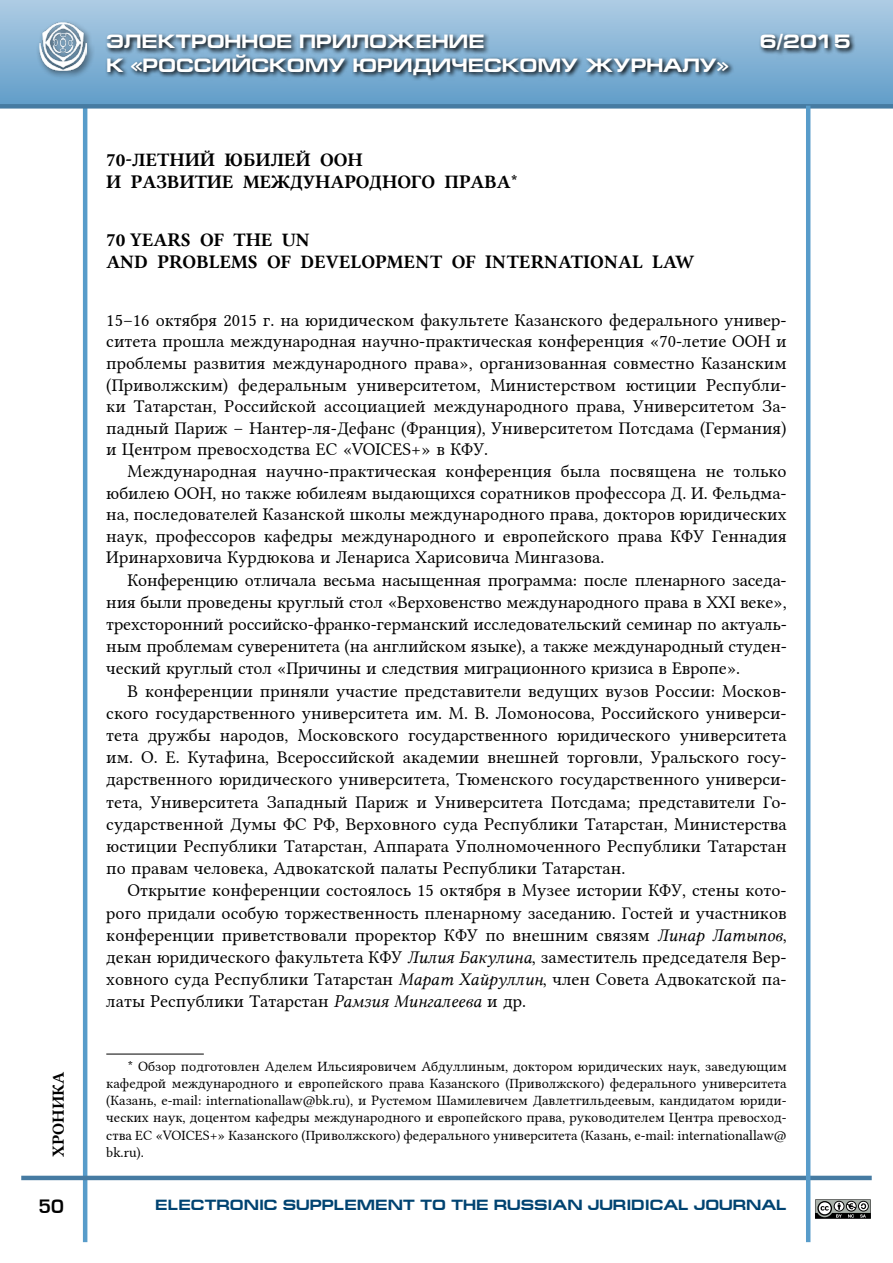
<style>
.page{position:relative;width:893px;height:1263px;background:#fff}
.page>*{position:absolute;margin:0;border:0;box-sizing:border-box;transform-origin:0 0}
.t1{font:700 19.5px "Europe Ext";color:#fff}
.t2{font:18.75px/22.2px "Lin Libertine B";letter-spacing:.005em;color:#000}
.t3{font:18px/22.2px "Lin Libertine";color:#000;text-align:justify}
.t4{font:18px "Europe Demi Normal";color:#000}
.t5{font:16.5px "Lin Libertine B";color:#000}
.t6{font:700 15px "Europe Ext";color:#004371}
.t7{font:14.25px/17.1px "Lin Libertine";color:#000;text-align:justify}
.s1{font-size:18px}
.s2{font-family:"Lin Libertine I"}
</style>
<div class="page">
<div style="left:0;top:0;width:893px;height:106px;background:linear-gradient(to bottom,#aecce4,#619dc9)"></div>
<hr style="left:83px;top:106px;width:4px;height:1136px;background:#589cca">
<hr style="left:21px;top:1176px;width:851px;height:4px;background:#467ba2">
<div style="left:0;top:104px;width:893px;height:5px;background:#467ba2"></div>
<div style="left:35px;top:19px;width:60px;height:60px;background:#000;opacity:.63"></div>
<img style="left:39px;top:23px;width:48px;height:47px">
<svg style="left:105px;top:31px;width:751px;height:50px;background:#6b90ab"></svg>
<hr style="left:806px;top:106px;width:4px;height:1136px;background:#589cca">
<svg style="left:815px;top:1199px;width:56px;height:20px"></svg>
<hr style="left:106px;top:1054px;width:98px;height:1px;background:#000">
<p class="t1" style="left:106px;top:31px;width:380px">ЭЛЕКТРОННОЕ ПРИЛОЖЕНИЕ</p>
<p class="t1" style="left:760px;top:31px;width:92px">6/2015</p>
<p class="t1" style="left:106px;top:54px;width:624px">К «РОССИЙСКОМУ ЮРИДИЧЕСКОМУ ЖУРНАЛУ»</p>
<p class="t2" style="left:106px;top:148px;width:413px">70-летний юбилей ООН<br>и развитие международного права<span class="s1">*</span></p>
<p class="t2" style="left:106px;top:228px;width:589px">70 YEARS OF THE UN<br>AND PROBLEMS OF DEVELOPMENT OF INTERNATIONAL LAW</p>
<p class="t5" style="left:47px;top:1157px;width:86px;rotate:-90deg">хроника</p>
<p class="t3" style="left:106px;top:307px;width:682px;line-height:21.6px">15–16 октября 2015 г. на юридическом факультете Казанского федерального универ&shy;ситета прошла международная научно-практическая конференция «70-летие ООН и проблемы развития международного права», организованная совместно Казанским (Приволжским) федеральным университетом, Министерством юстиции Республи&shy;ки Татарстан, Российской ассоциацией международного права, Университетом За&shy;падный Париж – Нантер-ля-Дефанс (Франция), Университетом Потсдама (Германия) и Центром превосходства ЕС «VOICES+» в КФУ.</p>
<p class="t3" style="left:106px;top:458px;width:682px;line-height:21.6px;text-indent:21px">Международная научно-практическая конференция была посвящена не только юбилею ООН, но также юбилеям выдающихся соратников профессора Д. И. Фельдма&shy;на, последователей Казанской школы международного права, докторов юридических наук, профессоров кафедры международного и европейского права КФУ Геннадия Иринарховича Курдюкова и Ленариса Харисовича Мингазова.</p>
<p class="t3" style="left:106px;top:567px;width:682px;text-indent:21px">Конференцию отличала весьма насыщенная программа: после пленарного заседа&shy;ния были проведены круглый стол «Верховенство международного права в XXI веке», трехсторонний российско-франко-германский исследовательский семинар по актуаль&shy;ным проблемам суверенитета (на английском языке), а также международный студен&shy;ческий круглый стол «Причины и следствия миграционного кризиса в Европе».</p>
<p class="t3" style="left:106px;top:678px;width:682px;text-indent:21px">В конференции приняли участие представители ведущих вузов России: Москов&shy;ского государственного университета им. М. В. Ломоносова, Российского универси&shy;тета дружбы народов, Московского государственного юридического университета им. О. Е. Кутафина, Всероссийской академии внешней торговли, Уральского госу&shy;дарственного юридического университета, Тюменского государственного универси&shy;тета, Университета Западный Париж и Университета Потсдама; представители Го&shy;сударственной Думы ФС РФ, Верховного суда Республики Татарстан, Министерства юстиции Республики Татарстан, Аппарата Уполномоченного Республики Татарстан по правам человека, Адвокатской палаты Республики Татарстан.</p>
<p class="t3" style="left:106px;top:877px;width:682px;text-indent:21px">Открытие конференции состоялось 15 октября в Музее истории КФУ, стены кото&shy;рого придали особую торжественность пленарному заседанию. Гостей и участников конференции приветствовали проректор КФУ по внешним связям <span class="s2">Линар Латыпов</span>, декан юридического факультета КФУ <span class="s2">Лилия Бакулина</span>, заместитель председателя Вер&shy;ховного суда Республики Татарстан <span class="s2">Марат Хайруллин</span>, член Совета Адвокатской па&shy;латы Республики Татарстан <span class="s2">Рамзия Мингалеева</span> и др.</p>
<p class="t7" style="left:106px;top:1056px;width:682px;text-indent:22px">* Обзор подготовлен Аделем Ильсияровичем Абдуллиным, доктором юридических наук, заведующим кафедрой международного и европейского права Казанского (Приволжского) федерального университета (Казань, e-mail: internationallaw@bk.ru), и Рустемом Шамилевичем Давлетгильдеевым, кандидатом юриди&shy;ческих наук, доцентом кафедры международного и европейского права, руководителем Центра превосход&shy;ства ЕС «VOICES+» Казанского (Приволжского) федерального университета (Казань, e-mail: internationallaw@ bk.ru).</p>
<p class="t4" style="left:38px;top:1196px;width:27px">50</p>
<p class="t6" style="left:155px;top:1196px;width:633px">ELECTRONIC SUPPLEMENT TO THE RUSSIAN JURIDICAL JOURNAL</p>
</div>
